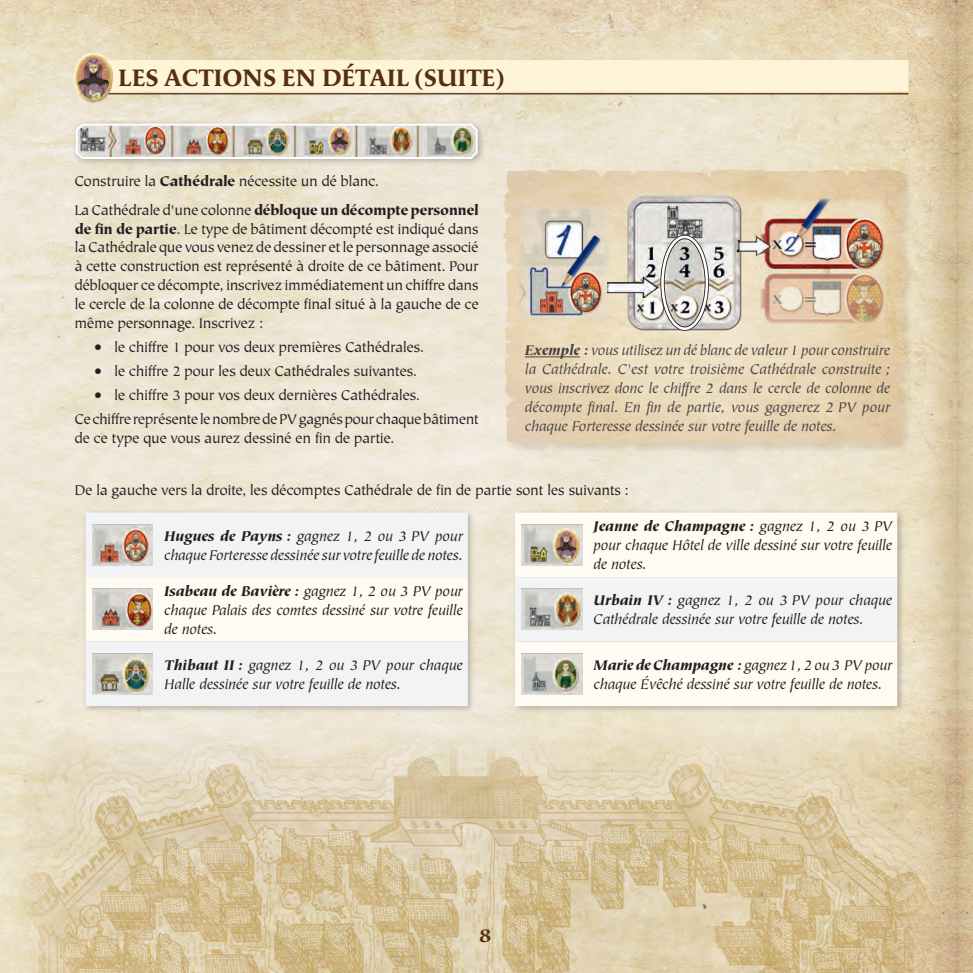
<style>
.page{position:relative;width:973px;height:973px;background:#fff}
.page>*{position:absolute;margin:0;border:0;box-sizing:border-box;transform-origin:0 0}
.TITRE_NEWS{font:700 24.5px "Apolline";letter-spacing:-.015em;color:#552f10}
.t1{font:900 21px "Tiepolo";color:#552f10}
.t2{font:15.75px/18.9px "Tiepolo";letter-spacing:-.03em;color:#231f20;text-align:justify}
.texte{font:italic 15.75px/18.9px "Tiepolo";letter-spacing:-.015em;color:#231f20}
.texte-2{font:italic 15.75px/18.9px "Tiepolo";letter-spacing:-.015em;color:#4a4444;text-align:justify}
.s1{font-weight:900}
</style>
<div class="page">
<img style="left:0;top:0;width:972px;height:972px">
<img style="left:15px;top:729px;width:937px;height:243px">
<div style="left:72px;top:120px;width:413px;height:47px;background:#4a4444;opacity:.34"></div>
<img style="left:75px;top:122px;width:403px;height:38px">
<div style="left:503px;top:169px;width:411px;height:285px;background:#552f10;opacity:.51"></div>
<img style="left:504px;top:169px;width:400px;height:276px">
<hr style="left:525px;top:356px;width:55px;height:1px;background:#4a4444">
<img style="left:510px;top:195px;width:107px;height:135px">
<img style="left:752px;top:190px;width:143px;height:142px">
<img style="left:627px;top:195px;width:114px;height:135px">
<img style="left:607px;top:276px;width:51px;height:21px">
<img style="left:733px;top:230px;width:38px;height:31px">
<div style="left:660px;top:235px;width:49px;height:96px;border:4px solid #231f20;border-radius:50%"></div>
<div style="left:661px;top:235px;width:47px;height:95px;border:3px solid #fff;border-radius:50%"></div>
<div style="left:89px;top:60px;width:819px;height:32px;background:#fef4d7"></div>
<hr style="left:89px;top:93px;width:819px;height:1px;background:#552f10">
<img style="left:74px;top:52px;width:39px;height:50px">
<div style="left:82px;top:509px;width:822px;height:204px;background:#4a4444;opacity:.34"></div>
<div style="left:86px;top:512px;width:382px;height:194px;background:#f2f3f4"></div>
<div style="left:86px;top:577px;width:382px;height:64px;background:#fefbf3"></div>
<img style="left:92px;top:524px;width:60px;height:41px">
<img style="left:92px;top:588px;width:60px;height:41px">
<img style="left:92px;top:653px;width:60px;height:41px">
<div style="left:515px;top:512px;width:382px;height:194px;background:#fefbf3"></div>
<div style="left:515px;top:577px;width:382px;height:64px;background:#f2f3f4"></div>
<img style="left:521px;top:524px;width:61px;height:41px">
<img style="left:521px;top:588px;width:61px;height:41px">
<img style="left:521px;top:653px;width:61px;height:41px">
<p class="TITRE_NEWS" style="left:118px;top:63px;width:388px">LES ACTIONS EN DÉTAIL (SUITE)</p>
<p class="t2" style="left:74px;top:172px;width:306px">Construire la <span class="s1">Cathédrale</span> nécessite un dé blanc.</p>
<p class="t2" style="left:74px;top:201px;width:406px">La Cathédrale d'une colonne <span class="s1">débloque un décompte personnel de fin de partie</span>. Le type de bâtiment décompté est indiqué dans la Cathédrale que vous venez de dessiner et le personnage associé à cette construction est représenté à droite de ce bâtiment. Pour débloquer ce décompte, inscrivez immédiatement un chiffre dans le cercle de la colonne de décompte final situé à la gauche de ce même personnage. Inscrivez :</p>
<p class="t2" style="left:94px;top:338px;width:331px">• le chiffre 1 pour vos deux premières Cathédrales.</p>
<p class="t2" style="left:94px;top:362px;width:324px">• le chiffre 2 pour les deux Cathédrales suivantes.</p>
<p class="t2" style="left:94px;top:386px;width:327px">• le chiffre 3 pour vos deux dernières Cathédrales.</p>
<p class="t2" style="left:74px;top:410px;width:406px">Ce chiffre représente le nombre de PV gagnés pour chaque bâtiment de ce type que vous aurez dessiné en fin de partie.</p>
<p class="texte-2" style="left:525px;top:341px;width:367px"><span class="s1">Exemple :</span> vous utilisez un dé blanc de valeur 1 pour construire la Cathédrale. C'est votre troisième Cathédrale construite ; vous inscrivez donc le chiffre 2 dans le cercle de colonne de décompte final. En fin de partie, vous gagnerez 2 PV pour chaque Forteresse dessinée sur votre feuille de notes.</p>
<p class="t2" style="left:74px;top:481px;width:556px">De la gauche vers la droite, les décomptes Cathédrale de fin de partie sont les suivants :</p>
<p class="texte" style="left:164px;top:527px;width:300px"><span class="s1">Hugues de Payns :</span> gagnez 1, 2 ou 3 PV pour chaque Forteresse dessinée sur votre feuille de notes.</p>
<p class="texte" style="left:164px;top:582px;width:300px;text-align:justify"><span class="s1">Isabeau de Bavière :</span> gagnez 1, 2 ou 3 PV pour chaque Palais des comtes dessiné sur votre feuille de notes.</p>
<p class="texte" style="left:164px;top:656px;width:300px"><span class="s1">Thibaut II :</span> gagnez 1, 2 ou 3 PV pour chaque<br>Halle dessinée sur votre feuille de notes.</p>
<h2 class="t1" style="left:478px;top:923px;width:14px">8</h2>
<p class="texte" style="left:593px;top:517px;width:300px;text-align:justify"><span class="s1">Jeanne de Champagne :</span> gagnez 1, 2 ou 3 PV pour chaque Hôtel de ville dessiné sur votre feuille de notes.</p>
<p class="texte" style="left:593px;top:591px;width:300px"><span class="s1">Urbain IV :</span> gagnez 1, 2 ou 3 PV pour chaque<br>Cathédrale dessinée sur votre feuille de notes.</p>
<p class="texte" style="left:593px;top:656px;width:300px"><span class="s1">Marie de Champagne :</span> gagnez 1, 2 ou 3 PV pour chaque Évêché dessiné sur votre feuille de notes.</p>
</div>
